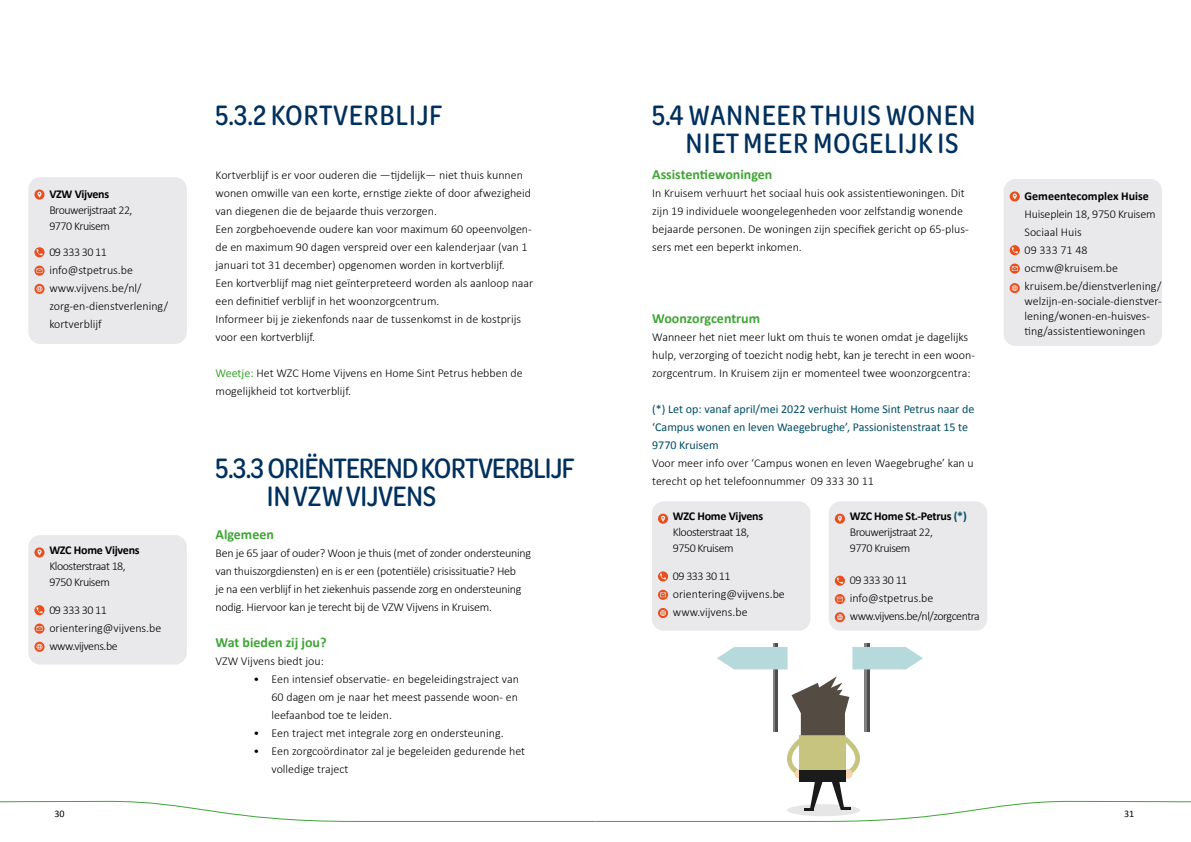
<style>
.page{position:relative;width:1191px;height:842px;background:#fff}
.page>*{position:absolute;margin:0;border:0;box-sizing:border-box;transform-origin:0 0}
.t1{font:500 30px/28px "Omnes Narrow";letter-spacing:.01em;color:#00305d;text-align:center}
.t2{font:500 30px/28px "Omnes Narrow";letter-spacing:-.04em;color:#00305d}
.t3{font:700 14px "Calibri";color:#3fa535}
.t4{font:300 12px/18px "Calibri";color:#000}
.t5{font:300 12px/18px "Calibri";letter-spacing:-.02em;color:#000}
.t6{font:300 12px/16px "Calibri";letter-spacing:-.04em;color:#000}
.t7{font:12px/18px "Calibri";color:#004d64}
.t8{font:700 12px "Calibri";letter-spacing:-.02em;color:#000}
.t9{font:700 12px "Calibri";color:#000}
.t10{font:10px "Calibri";color:#000}
.s1{font-weight:400;color:#3fa535}
.s2{font-weight:700}
.s3{font-weight:700;color:#004d64}
</style>
<div class="page">
<div style="left:28px;top:535px;width:159px;height:130px;background:#e9e8ea;border-radius:12px"></div>
<svg style="left:34px;top:547px;width:11px;height:10px"></svg>
<svg style="left:34px;top:605px;width:11px;height:10px"></svg>
<svg style="left:34px;top:642px;width:11px;height:10px"></svg>
<svg style="left:34px;top:623px;width:11px;height:11px"></svg>
<div style="left:652px;top:501px;width:158px;height:130px;background:#e9e8ea;border-radius:12px"></div>
<svg style="left:658px;top:514px;width:10px;height:10px"></svg>
<svg style="left:658px;top:571px;width:10px;height:10px"></svg>
<svg style="left:658px;top:608px;width:10px;height:10px"></svg>
<svg style="left:658px;top:590px;width:10px;height:10px"></svg>
<div style="left:828px;top:501px;width:159px;height:130px;background:#e9e8ea;border-radius:12px"></div>
<svg style="left:835px;top:514px;width:10px;height:10px"></svg>
<svg style="left:835px;top:576px;width:10px;height:10px"></svg>
<svg style="left:835px;top:612px;width:10px;height:10px"></svg>
<svg style="left:835px;top:594px;width:10px;height:10px"></svg>
<div style="left:28px;top:177px;width:159px;height:167px;background:#e9e8ea;border-radius:12px"></div>
<svg style="left:34px;top:190px;width:11px;height:10px"></svg>
<svg style="left:34px;top:247px;width:11px;height:10px"></svg>
<svg style="left:34px;top:284px;width:11px;height:10px"></svg>
<svg style="left:34px;top:266px;width:11px;height:10px"></svg>
<div style="left:1003px;top:179px;width:159px;height:167px;background:#e9e8ea;border-radius:12px"></div>
<svg style="left:1009px;top:191px;width:10px;height:10px"></svg>
<svg style="left:1009px;top:245px;width:10px;height:10px"></svg>
<svg style="left:1009px;top:264px;width:10px;height:10px"></svg>
<svg style="left:1009px;top:283px;width:10px;height:10px"></svg>
<svg style="left:0;top:676px;width:1191px;height:146px"></svg>
<hr style="left:864px;top:643px;width:3px;height:89px;background:#808080">
<hr style="left:867px;top:643px;width:2px;height:89px;background:#4d4e4e">
<hr style="left:773px;top:643px;width:2px;height:89px;background:#808080">
<hr style="left:775px;top:643px;width:3px;height:89px;background:#4d4e4e">
<svg style="left:852px;top:647px;width:71px;height:22px;background:#bfdddf"></svg>
<svg style="left:717px;top:647px;width:70px;height:22px;background:#bedddf"></svg>
<p class="t8" style="left:49px;top:186px;width:61px">VZW Vijvens</p>
<p class="t6" style="left:49px;top:202px;width:85px">Brouwerijstraat 22,<br>9770 Kruisem</p>
<p class="t4" style="left:49px;top:243px;width:120px">09 333 30 11 info@stpetrus.be www.vijvens.be/nl/ zorg-en-dienstverlening/ kortverblijf</p>
<p class="t8" style="left:49px;top:542px;width:92px">WZC Home Vijvens</p>
<p class="t6" style="left:49px;top:558px;width:78px">Kloosterstraat 18,<br>9750 Kruisem</p>
<p class="t4" style="left:49px;top:601px;width:113px">09 333 30 11 orientering@vijvens.be www.vijvens.be</p>
<h1 class="t1" style="left:215px;top:99px;width:229px">5.3.2 KORTVERBLIJF</h1>
<p class="t4" style="left:215px;top:166px;width:319px">Kortverblijf is er voor ouderen die —tijdelijk— niet thuis kunnen wonen omwille van een korte, ernstige ziekte of door afwezigheid van diegenen die de bejaarde thuis verzorgen.<br>Een zorgbehoevende oudere kan voor maximum 60 opeenvolgen&shy;de en maximum 90 dagen verspreid over een kalenderjaar (van 1 januari tot 31 december) opgenomen worden in kortverblijf.<br>Een kortverblijf mag niet geïnterpreteerd worden als aanloop naar een definitief verblijf in het woonzorgcentrum.<br>Informeer bij je ziekenfonds naar de tussenkomst in de kostprijs voor een kortverblijf.</p>
<p class="t4" style="left:215px;top:364px;width:309px"><span class="s1">Weetje:</span> Het WZC Home Vijvens en Home Sint Petrus hebben de mogelijkheid tot kortverblijf.</p>
<h1 class="t2" style="left:266px;top:452px;width:310px;text-indent:-51px">5.3.3 ORIËNTEREND KORTVERBLIJF<br>IN VZW VIJVENS</h1>
<p class="t3" style="left:215px;top:525px;width:60px">Algemeen</p>
<p class="t5" style="left:215px;top:543px;width:317px">Ben je 65 jaar of ouder? Woon je thuis (met of zonder ondersteuning van thuiszorgdiensten) en is er een (potentiële) crisissituatie? Heb<br>je na een verblijf in het ziekenhuis passende zorg en ondersteuning nodig. Hiervoor kan je terecht bij de VZW Vijvens in Kruisem.</p>
<p class="t3" style="left:215px;top:633px;width:113px">Wat bieden zij jou?</p>
<p class="t4" style="left:215px;top:651px;width:110px">VZW Vijvens biedt jou:</p>
<p class="t4" style="left:271px;top:669px;width:249px;text-align:justify;text-indent:-18px">• Een intensief observatie- en begeleidingstraject van 60 dagen om je naar het meest passende woon- en leefaanbod toe te leiden.</p>
<p class="t4" style="left:253px;top:723px;width:252px">• Een traject met integrale zorg en ondersteuning.</p>
<p class="t4" style="left:271px;top:741px;width:255px;text-indent:-18px">• Een zorgcoördinator zal je begeleiden gedurende het volledige traject</p>
<h1 class="t1" style="left:652px;top:99px;width:325px">5.4 WANNEER THUIS WONEN<br>NIET MEER MOGELIJK IS</h1>
<p class="t3" style="left:652px;top:166px;width:122px">Assistentiewoningen</p>
<p class="t4" style="left:652px;top:184px;width:318px">In Kruisem verhuurt het sociaal huis ook assistentiewoningen. Dit zijn 19 individuele woongelegenheden voor zelfstandig wonende bejaarde personen. De woningen zijn specifiek gericht op 65-plus&shy;sers met een beperkt inkomen.</p>
<p class="t3" style="left:652px;top:310px;width:109px">Woonzorgcentrum</p>
<p class="t4" style="left:652px;top:328px;width:324px">Wanneer het niet meer lukt om thuis te wonen omdat je dagelijks hulp, verzorging of toezicht nodig hebt, kan je terecht in een woon&shy;zorgcentrum. In Kruisem zijn er momenteel twee woonzorgcentra:</p>
<p class="t7" style="left:652px;top:400px;width:324px">(*) Let op: vanaf april/mei 2022 verhuist Home Sint Petrus naar de ‘Campus wonen en leven Waegebrughe’, Passionistenstraat 15 te<br>9770 Kruisem</p>
<p class="t4" style="left:652px;top:454px;width:323px">Voor meer info over ‘Campus wonen en leven Waegebrughe’ kan u terecht op het telefoonnummer 09 333 30 11</p>
<p class="t8" style="left:673px;top:509px;width:92px">WZC Home Vijvens</p>
<p class="t6" style="left:673px;top:524px;width:78px">Kloosterstraat 18,<br>9750 Kruisem</p>
<p class="t4" style="left:673px;top:567px;width:113px">09 333 30 11 orientering@vijvens.be www.vijvens.be</p>
<p class="t6" style="left:849px;top:508px;width:118px"><span class="s2">WZC Home St.-Petrus</span> <span class="s3">(*)<br></span>Brouwerijstraat 22,<br>9770 Kruisem</p>
<p class="t6" style="left:849px;top:571px;width:132px;line-height:18px">09 333 30 11 info@stpetrus.be www.vijvens.be/nl/zorgcentra</p>
<p class="t9" style="left:1024px;top:188px;width:126px">Gemeentecomplex Huise</p>
<p class="t4" style="left:1024px;top:205px;width:138px">Huiseplein 18, 9750 Kruisem<br>Sociaal Huis<br>09 333 71 48 ocmw@kruisem.be kruisem.be/dienstverlening/</p>
<p class="t4" style="left:1024px;top:293px;width:139px;line-height:15px">welzijn-en-sociale-dienstver&shy;lening/wonen-en-huisves&shy;ting/assistentiewoningen</p>
<p class="t10" style="left:54px;top:807px;width:12px">30</p>
<p class="t10" style="left:1124px;top:807px;width:12px">31</p>
</div>
